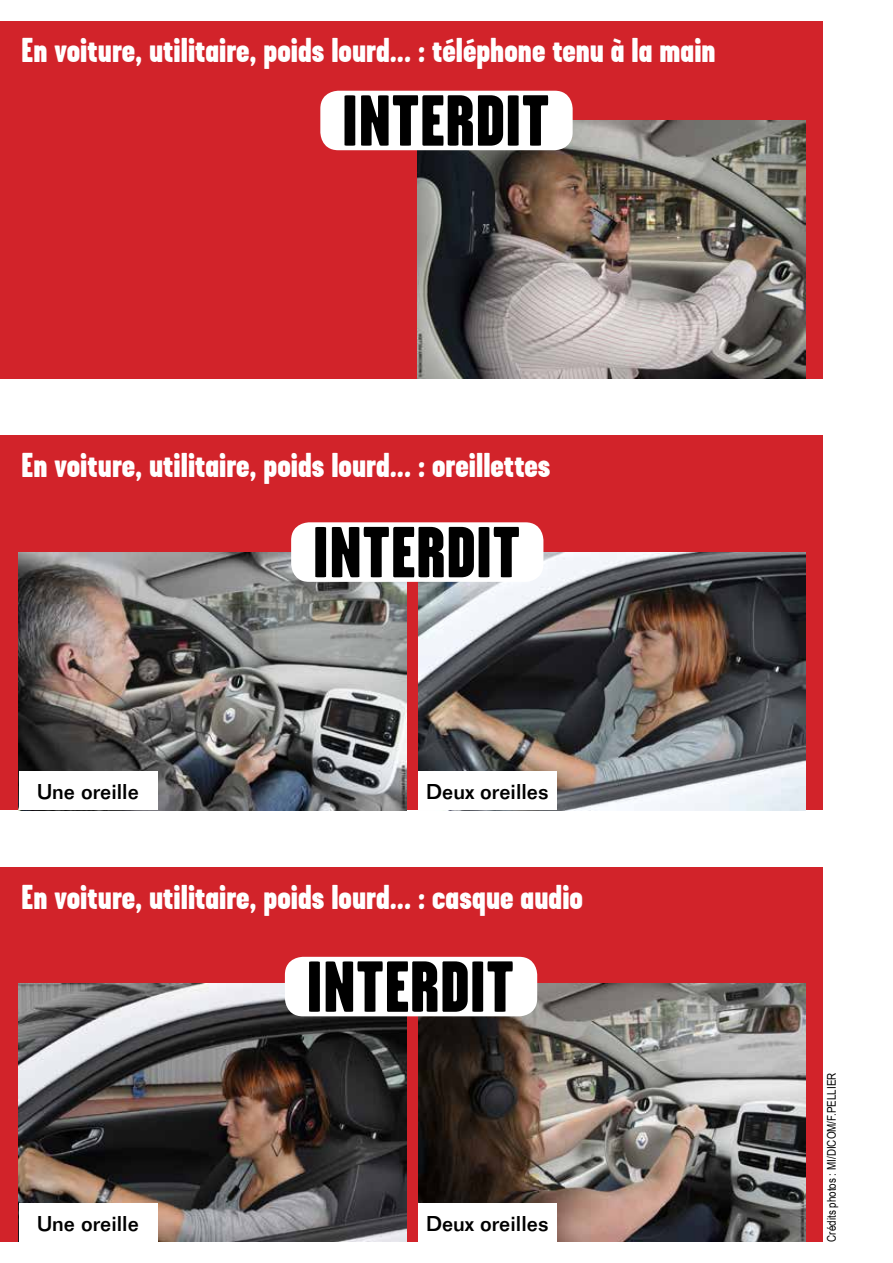
<style>
.page{position:relative;width:893px;height:1263px;background:#fff}
.page>*{position:absolute;margin:0;border:0;box-sizing:border-box;transform-origin:0 0}
.t1{font:900 72px "Garage Gothic";color:#000}
.t2{font:900 34.5px "Garage Gothic";color:#fff}
.t3{font:500 21px "Folio";color:#000}
.t4{font:12px "Arial Narrow";color:#000}
</style>
<div class="page">
<div style="left:0;top:21px;width:823px;height:357px;background:#d2232a"></div>
<img style="left:418px;top:120px;width:387px;height:258px">
<div style="left:320px;top:91px;width:253px;height:59px;background:#fff;border-radius:18px"></div>
<div style="left:0;top:436px;width:823px;height:374px;background:#d2232a"></div>
<img style="left:19px;top:552px;width:387px;height:258px">
<img style="left:418px;top:552px;width:388px;height:258px">
<div style="left:291px;top:522px;width:252px;height:60px;background:#fff;border-radius:18px"></div>
<div style="left:19px;top:772px;width:138px;height:38px;background:#fff"></div>
<div style="left:418px;top:772px;width:139px;height:38px;background:#fff"></div>
<div style="left:0;top:867px;width:823px;height:375px;background:#d2232a"></div>
<img style="left:19px;top:984px;width:387px;height:258px">
<img style="left:418px;top:984px;width:388px;height:258px">
<div style="left:285px;top:957px;width:252px;height:59px;background:#fff;border-radius:18px"></div>
<div style="left:19px;top:1203px;width:138px;height:39px;background:#fff"></div>
<div style="left:418px;top:1203px;width:139px;height:39px;background:#fff"></div>
<p class="t2" style="left:21px;top:31px;width:696px">En voiture, utilitaire, poids lourd... : téléphone tenu à la main</p>
<h1 class="t1" style="left:342px;top:81px;width:209px">INTERDIT</h1>
<p class="t2" style="left:21px;top:446px;width:531px">En voiture, utilitaire, poids lourd... : oreillettes</p>
<h1 class="t1" style="left:312px;top:512px;width:209px">INTERDIT</h1>
<p class="t3" style="left:37px;top:779px;width:103px">Une oreille</p>
<p class="t3" style="left:426px;top:779px;width:124px">Deux oreilles</p>
<p class="t2" style="left:21px;top:877px;width:563px">En voiture, utilitaire, poids lourd... : casque audio</p>
<h1 class="t1" style="left:306px;top:947px;width:209px">INTERDIT</h1>
<p class="t3" style="left:37px;top:1211px;width:103px">Une oreille</p>
<p class="t3" style="left:426px;top:1211px;width:124px">Deux oreilles</p>
<p class="t4" style="left:823px;top:1242px;width:170px;rotate:-90deg">Crédits photos : MI/DICOM/F.PELLIER</p>
</div>
